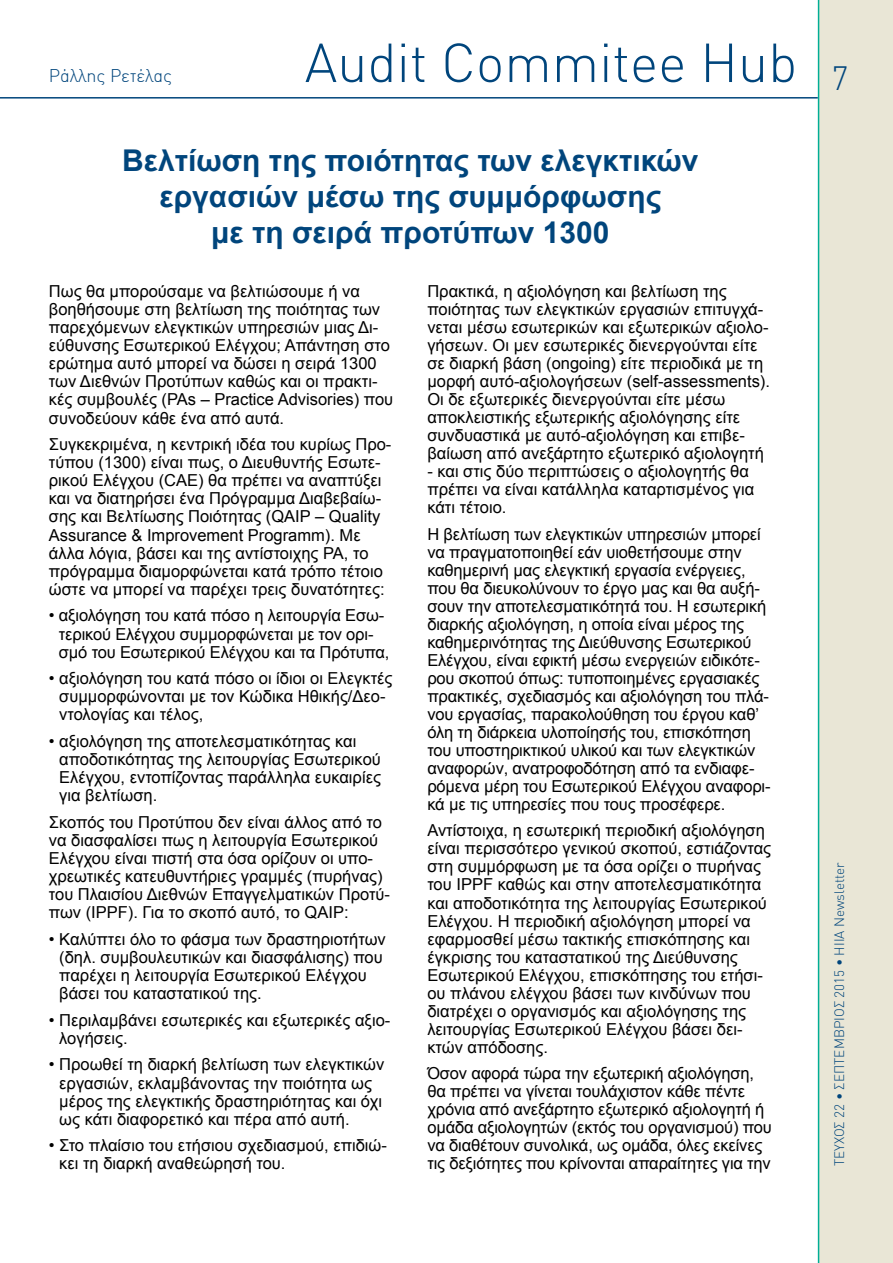
<style>
.page{position:relative;width:893px;height:1263px;background:#fff}
.page>*{position:absolute;margin:0;border:0;box-sizing:border-box;transform-origin:0 0}
.t1{font:300 54px "DIN Greek";color:#00457c}
.t2{font:700 30px/36px "Arial";color:#00457c;text-align:center}
.t3{font:300 18px "DIN Greek";color:#00457c}
.t4{font:16.5px/18px "Arial";color:#000}
.t5{font:300 13.5px "DIN Greek";color:#00457c}
</style>
<div class="page">
<div style="left:819px;top:0;width:74px;height:1263px;background:#e9e6d6"></div>
<hr style="left:818px;top:0;width:1px;height:1263px;background:#00ae95">
<hr style="left:0;top:97px;width:818px;height:2px;background:#00457c">
<p class="t3" style="left:49px;top:65px;width:125px">Ράλλης Ρετέλας</p>
<h1 class="t1" style="left:305px;top:32px;width:545px">Audit Commitee Hub <sub>7</sub></h1>
<h2 class="t2" style="left:122px;top:143px;width:578px">Βελτίωση της ποιότητας των ελεγκτικών εργασιών μέσω της συμμόρφωσης<br>με τη σειρά προτύπων 1300</h2>
<p class="t4" style="left:49px;top:282px;width:346px">Πως θα μπορούσαμε να βελτιώσουμε ή να βοηθήσουμε στη βελτίωση της ποιότητας των παρεχόμενων ελεγκτικών υπηρεσιών μιας Δι&shy;εύθυνσης Εσωτερικού Ελέγχου; Απάντηση στο ερώτημα αυτό μπορεί να δώσει η σειρά 1300 των Διεθνών Προτύπων καθώς και οι πρακτι&shy;κές συμβουλές (PAs – Practice Advisories) που συνοδεύουν κάθε ένα από αυτά.</p>
<p class="t4" style="left:49px;top:435px;width:344px">Συγκεκριμένα, η κεντρική ιδέα του κυρίως Προ&shy;τύπου (1300) είναι πως, ο Διευθυντής Εσωτε&shy;ρικού Ελέγχου (CAE) θα πρέπει να αναπτύξει και να διατηρήσει ένα Πρόγραμμα Διαβεβαίω&shy;σης και Βελτίωσης Ποιότητας (QAIP – Quality Assurance &amp; Improvement Programm). Με άλλα λόγια, βάσει και της αντίστοιχης PA, το πρόγραμμα διαμορφώνεται κατά τρόπο τέτοιο ώστε να μπορεί να παρέχει τρεις δυνατότητες:</p>
<p class="t4" style="left:59px;top:607px;width:332px;text-indent:-10px">• αξιολόγηση του κατά πόσο η λειτουργία Εσω&shy;τερικού Ελέγχου συμμορφώνεται με τον ορι&shy;σμό του Εσωτερικού Ελέγχου και τα Πρότυπα,</p>
<p class="t4" style="left:59px;top:669px;width:335px;text-indent:-10px">• αξιολόγηση του κατά πόσο οι ίδιοι οι Ελεγκτές συμμορφώνονται με τον Κώδικα Ηθικής/Δεο&shy;ντολογίας και τέλος,</p>
<p class="t4" style="left:59px;top:732px;width:323px;text-indent:-10px">• αξιολόγηση της αποτελεσματικότητας και αποδοτικότητας της λειτουργίας Εσωτερικού Ελέγχου, εντοπίζοντας παράλληλα ευκαιρίες για βελτίωση.</p>
<p class="t4" style="left:49px;top:813px;width:343px">Σκοπός του Προτύπου δεν είναι άλλος από το να διασφαλίσει πως η λειτουργία Εσωτερικού Ελέγχου είναι πιστή στα όσα ορίζουν οι υπο&shy;χρεωτικές κατευθυντήριες γραμμές (πυρήνας) του Πλαισίου Διεθνών Επαγγελματικών Προτύ&shy;πων (IPPF). Για το σκοπό αυτό, το QAIP:</p>
<p class="t4" style="left:59px;top:930px;width:328px;text-indent:-10px">• Καλύπτει όλο το φάσμα των δραστηριοτήτων (δηλ. συμβουλευτικών και διασφάλισης) που παρέχει η λειτουργία Εσωτερικού Ελέγχου βάσει του καταστατικού της.</p>
<p class="t4" style="left:59px;top:1011px;width:333px;text-indent:-10px">• Περιλαμβάνει εσωτερικές και εξωτερικές αξιο&shy;λογήσεις.</p>
<p class="t4" style="left:59px;top:1056px;width:327px;text-indent:-10px">• Προωθεί τη διαρκή βελτίωση των ελεγκτικών εργασιών, εκλαμβάνοντας την ποιότητα ως μέρος της ελεγκτικής δραστηριότητας και όχι ως κάτι διαφορετικό και πέρα από αυτή.</p>
<p class="t4" style="left:59px;top:1136px;width:329px;text-indent:-10px">• Στο πλαίσιο του ετήσιου σχεδιασμού, επιδιώ&shy;κει τη διαρκή αναθεώρησή του.</p>
<p class="t4" style="left:427px;top:282px;width:344px">Πρακτικά, η αξιολόγηση και βελτίωση της ποιότητας των ελεγκτικών εργασιών επιτυγχά&shy;νεται μέσω εσωτερικών και εξωτερικών αξιολο&shy;γήσεων. Οι μεν εσωτερικές διενεργούνται είτε σε διαρκή βάση (ongoing) είτε περιοδικά με τη μορφή αυτό-αξιολογήσεων (self-assessments).<br>Οι δε εξωτερικές διενεργούνται είτε μέσω αποκλειστικής εξωτερικής αξιολόγησης είτε συνδυαστικά με αυτό-αξιολόγηση και επιβε&shy;βαίωση από ανεξάρτητο εξωτερικό αξιολογητή</p>
<p class="t4" style="left:427px;top:462px;width:328px">- και στις δύο περιπτώσεις ο αξιολογητής θα πρέπει να είναι κατάλληλα καταρτισμένος για κάτι τέτοιο.</p>
<p class="t4" style="left:427px;top:525px;width:345px">Η βελτίωση των ελεγκτικών υπηρεσιών μπορεί να πραγματοποιηθεί εάν υιοθετήσουμε στην καθημερινή μας ελεγκτική εργασία ενέργειες, που θα διευκολύνουν το έργο μας και θα αυξή&shy;σουν την αποτελεσματικότητά του. Η εσωτερική διαρκής αξιολόγηση, η οποία είναι μέρος της καθημερινότητας της Διεύθυνσης Εσωτερικού Ελέγχου, είναι εφικτή μέσω ενεργειών ειδικότε&shy;ρου σκοπού όπως: τυποποιημένες εργασιακές πρακτικές, σχεδιασμός και αξιολόγηση του πλά&shy;νου εργασίας, παρακολούθηση του έργου καθ’ όλη τη διάρκεια υλοποίησής του, επισκόπηση του υποστηρικτικού υλικού και των ελεγκτικών αναφορών, ανατροφοδότηση από τα ενδιαφε&shy;ρόμενα μέρη του Εσωτερικού Ελέγχου αναφορι&shy;κά με τις υπηρεσίες που τους προσέφερε.</p>
<p class="t4" style="left:427px;top:822px;width:345px">Αντίστοιχα, η εσωτερική περιοδική αξιολόγηση είναι περισσότερο γενικού σκοπού, εστιάζοντας στη συμμόρφωση με τα όσα ορίζει ο πυρήνας του IPPF καθώς και στην αποτελεσματικότητα και αποδοτικότητα της λειτουργίας Εσωτερικού Ελέγχου. Η περιοδική αξιολόγηση μπορεί να εφαρμοσθεί μέσω τακτικής επισκόπησης και έγκρισης του καταστατικού της Διεύθυνσης Εσωτερικού Ελέγχου, επισκόπησης του ετήσι&shy;ου πλάνου ελέγχου βάσει των κινδύνων που διατρέχει ο οργανισμός και αξιολόγησης της λειτουργίας Εσωτερικού Ελέγχου βάσει δει&shy;κτών απόδοσης.</p>
<p class="t4" style="left:427px;top:1064px;width:346px">Όσον αφορά τώρα την εξωτερική αξιολόγηση, θα πρέπει να γίνεται τουλάχιστον κάθε πέντε χρόνια από ανεξάρτητο εξωτερικό αξιολογητή ή ομάδα αξιολογητών (εκτός του οργανισμού) που να διαθέτουν συνολικά, ως ομάδα, όλες εκείνες τις δεξιότητες που κρίνονται απαραίτητες για την</p>
<p class="t5" style="left:832px;top:1166px;width:306px;rotate:-90deg">ΤΕΥΧΟΣ 22 • ΣΕΠΤΕΜΒΡΙΟΣ 2015 • HIIA Newsletter</p>
</div>
